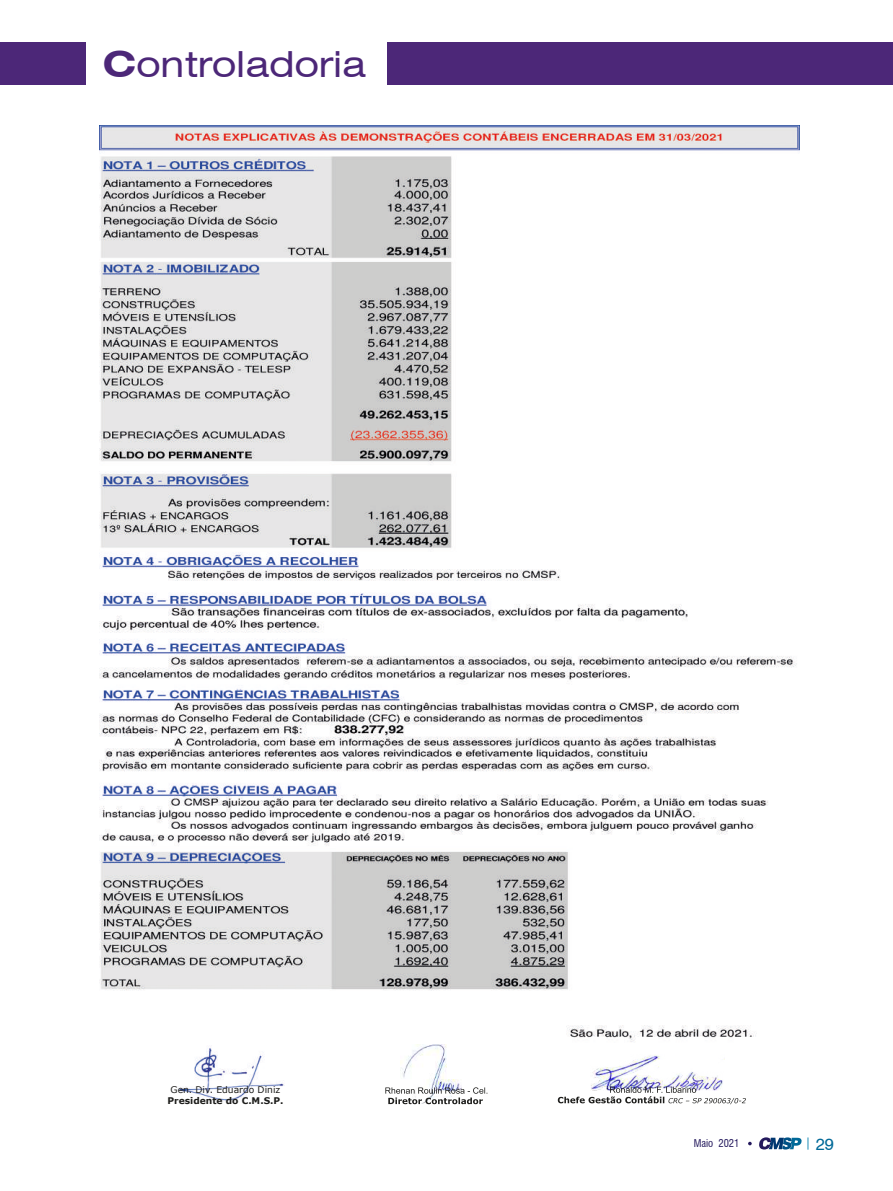
<style>
.page{position:relative;width:893px;height:1191px;background:#fff}
.page>*{position:absolute;margin:0;border:0;box-sizing:border-box;transform-origin:0 0}
.t1{font:expanded 36px "Swiss 721 BT";color:#4c2778}
.t2{font:16.5px "Swiss 721 BT";color:#006998}
.t3{font:condensed 10.5px "Swiss 721 BT";color:#24195d}
.t4{font:9.15px "Verdana";color:#1d1d1b}
.t5{font:700 9.15px "Verdana";color:#1d1d1b}
.s1{font-weight:700}
</style>
<div class="page">
<svg style="left:808px;top:1137px;width:1px;height:12px"></svg>
<svg style="left:748px;top:1141px;width:4px;height:4px"></svg>
<svg style="left:759px;top:1137px;width:42px;height:12px"></svg>
<img style="left:99px;top:125px;width:700px;height:917px">
<div style="left:0;top:43px;width:85px;height:42px;background:#4c2778"></div>
<div style="left:388px;top:43px;width:505px;height:42px;background:#4c2778"></div>
<img style="left:179px;top:1048px;width:105px;height:53px">
<img style="left:591px;top:1055px;width:132px;height:31px">
<svg style="left:558px;top:1086px;width:188px;height:18px"></svg>
<img style="left:400px;top:1044px;width:61px;height:43px">
<svg style="left:385px;top:1087px;width:102px;height:17px"></svg>
<h1 class="t1" style="left:103px;top:42px;width:265px"><span class="s1">C</span>ontroladoria</h1>
<p class="t4" style="left:171px;top:1083px;width:111px">Gen. Div. Eduardo Diniz</p>
<p class="t5" style="left:167px;top:1094px;width:118px">Presidente do C.M.S.P.</p>
<p class="t3" style="left:694px;top:1137px;width:47px">Maio 2021</p>
<h2 class="t2" style="left:816px;top:1133px;width:20px">29</h2>
</div>
